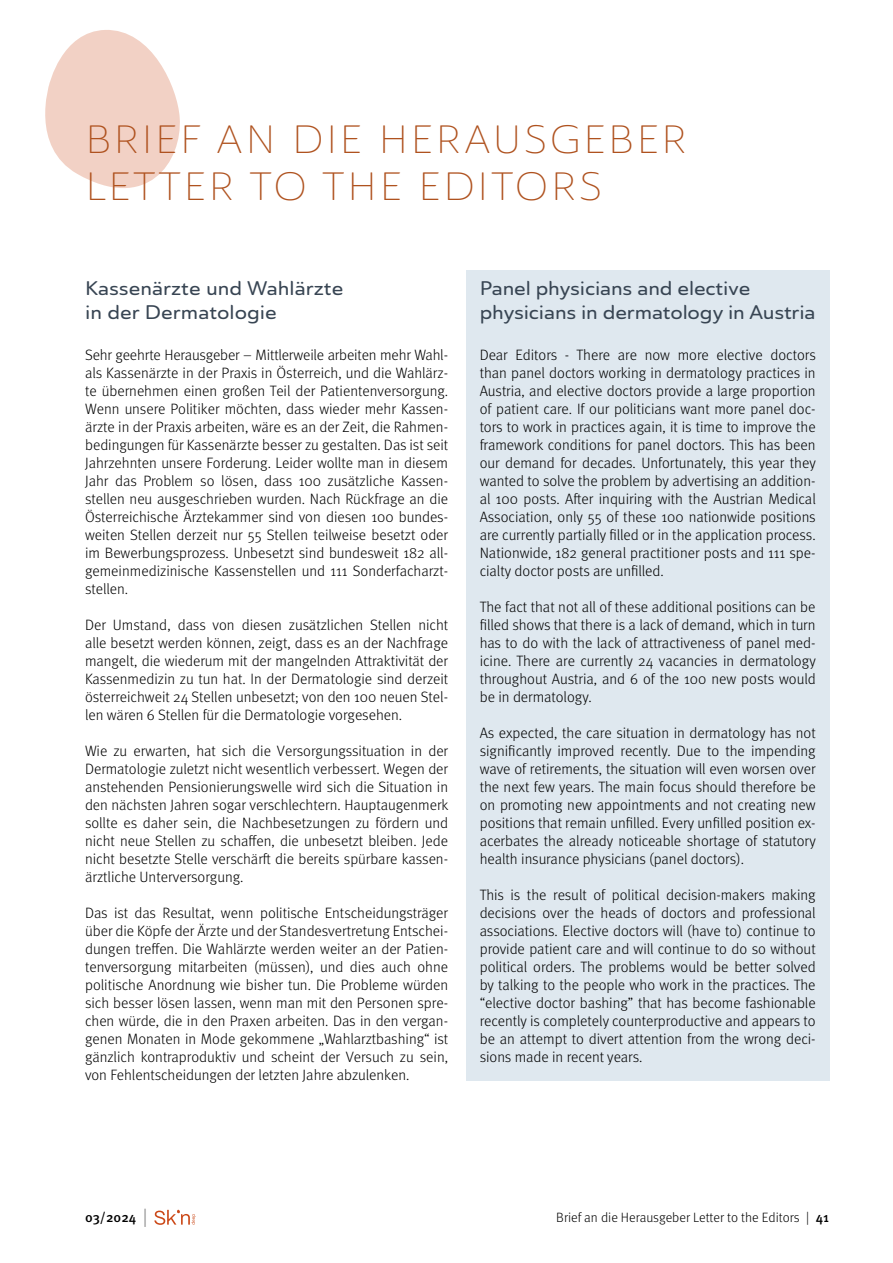
<style>
.page{position:relative;width:893px;height:1263px;background:#fff}
.page>*{position:absolute;margin:0;border:0;box-sizing:border-box;transform-origin:0 0}
.Titel{font:300 expanded 39px/46.8px "Ainslie Sans";letter-spacing:.05em;color:#af521f}
.Beitragstitel_ENG{font:500 expanded 19.5px/24px "Ainslie Sans";letter-spacing:-.01em;color:#384553}
.Beitragstitel{font:500 expanded 19.5px/24px "Ainslie Sans";color:#384553}
.Text{font:300 15px/18px "Meta Pro";color:#000;text-align:justify}
.Text_ENG{font:300 15px/18px "Meta Pro";color:#000;text-align:justify}
.t1{font:300 13.5px "Meta Pro";color:#000}
.t2{font:500 13.5px "Meta Pro";color:#000}
.s1{font-weight:300;font-size:18.9px;color:#706f6f}
.s2{font-weight:500}
</style>
<div class="page">
<svg style="left:45px;top:30px;width:135px;height:158px"></svg>
<svg style="left:154px;top:1210px;width:42px;height:15px"></svg>
<div style="left:466px;top:270px;width:363px;height:810px;background:#dfe8ef"></div>
<p class="Titel" style="left:85px;top:116px;width:596px">BRI EF AN DI E HERAUSGEBER<br>LETTER TO THE EDITOR</p>
<p class="Titel" style="left:579px;top:163px;width:25px">S</p>
<p class="Beitragstitel" style="left:85px;top:276px;width:260px">Kassenärzte und Wahlärzte in der Dermatologie</p>
<p class="Text" style="left:85px;top:345px;width:365px">Sehr geehrte Herausgeber – Mittlerweile arbeiten mehr Wahl&shy;als Kassenärzte in der Praxis in Österreich, und die Wahlärz&shy;te übernehmen einen großen Teil der Patientenversorgung.<br>Wenn unsere Politiker möchten, dass wieder mehr Kassen&shy;ärzte in der Praxis arbeiten, wäre es an der Zeit, die Rahmen&shy;bedingungen für Kassenärzte besser zu gestalten. Das ist seit Jahrzehnten unsere Forderung. Leider wollte man in diesem Jahr das Problem so lösen, dass 100 zusätzliche Kassen&shy;stellen neu ausgeschrieben wurden. Nach Rückfrage an die Österreichische Ärztekammer sind von diesen 100 bundes&shy;weiten Stellen derzeit nur 55 Stellen teilweise besetzt oder im Bewerbungsprozess. Unbesetzt sind bundesweit 182 all&shy;gemeinmedizinische Kassenstellen und 111 Sonderfacharzt&shy;stellen.</p>
<p class="Text" style="left:85px;top:615px;width:365px">Der Umstand, dass von diesen zusätzlichen Stellen nicht alle besetzt werden können, zeigt, dass es an der Nachfrage mangelt, die wiederum mit der mangelnden Attraktivität der Kassenmedizin zu tun hat. In der Dermatologie sind derzeit österreichweit 24 Stellen unbesetzt; von den 100 neuen Stel&shy;len wären 6 Stellen für die Dermatologie vorgesehen.</p>
<p class="Text" style="left:85px;top:741px;width:365px">Wie zu erwarten, hat sich die Versorgungssituation in der Dermatologie zuletzt nicht wesentlich verbessert. Wegen der anstehenden Pensionierungswelle wird sich die Situation in den nächsten Jahren sogar verschlechtern. Hauptaugenmerk sollte es daher sein, die Nachbesetzungen zu fördern und nicht neue Stellen zu schaffen, die unbesetzt bleiben. Jede nicht besetzte Stelle verschärft die bereits spürbare kassen&shy;ärztliche Unterversorgung.</p>
<p class="Text" style="left:85px;top:903px;width:365px">Das ist das Resultat, wenn politische Entscheidungsträger über die Köpfe der Ärzte und der Standesvertretung Entschei&shy;dungen treffen. Die Wahlärzte werden weiter an der Patien&shy;tenversorgung mitarbeiten (müssen), und dies auch ohne politische Anordnung wie bisher tun. Die Probleme würden sich besser lösen lassen, wenn man mit den Personen spre&shy;chen würde, die in den Praxen arbeiten. Das in den vergan&shy;genen Monaten in Mode gekommene „Wahlarztbashing“ ist gänzlich kontraproduktiv und scheint der Versuch zu sein, von Fehlentscheidungen der letzten Jahre abzulenken.</p>
<p class="Beitragstitel_ENG" style="left:480px;top:276px;width:337px">Panel physicians and elective physicians in dermatology in Austria</p>
<p class="Text_ENG" style="left:480px;top:345px;width:338px">Dear Editors - There are now more elective doctors than panel doctors working in dermatology practices in Austria, and elective doctors provide a large proportion of patient care. If our politicians want more panel doc&shy;tors to work in practices again, it is time to improve the framework conditions for panel doctors. This has been our demand for decades. Unfortunately, this year they wanted to solve the problem by advertising an addition&shy;al 100 posts. After inquiring with the Austrian Medical Association, only 55 of these 100 nationwide positions are currently partially filled or in the application process.<br>Nationwide, 182 general practitioner posts and 111 spe&shy;cialty doctor posts are unfilled.</p>
<p class="Text_ENG" style="left:480px;top:597px;width:338px">The fact that not all of these additional positions can be filled shows that there is a lack of demand, which in turn has to do with the lack of attractiveness of panel med&shy;icine. There are currently 24 vacancies in dermatology throughout Austria, and 6 of the 100 new posts would be in dermatology.</p>
<p class="Text_ENG" style="left:480px;top:723px;width:338px">As expected, the care situation in dermatology has not significantly improved recently. Due to the impending wave of retirements, the situation will even worsen over the next few years. The main focus should therefore be on promoting new appointments and not creating new positions that remain unfilled. Every unfilled position ex&shy;acerbates the already noticeable shortage of statutory health insurance physicians (panel doctors).</p>
<p class="Text_ENG" style="left:480px;top:885px;width:338px">This is the result of political decision-makers making decisions over the heads of doctors and professional associations. Elective doctors will (have to) continue to provide patient care and will continue to do so without political orders. The problems would be better solved by talking to the people who work in the practices. The “elective doctor bashing” that has become fashionable recently is completely counterproductive and appears to be an attempt to divert attention from the wrong deci&shy;sions made in recent years.</p>
<p class="t2" style="left:85px;top:1206px;width:64px">03/2024 <span class="s1">|</span></p>
<p class="t1" style="left:556px;top:1208px;width:274px">Brief an die Herausgeber Letter to the Editors | <span class="s2">41</span></p>
</div>
